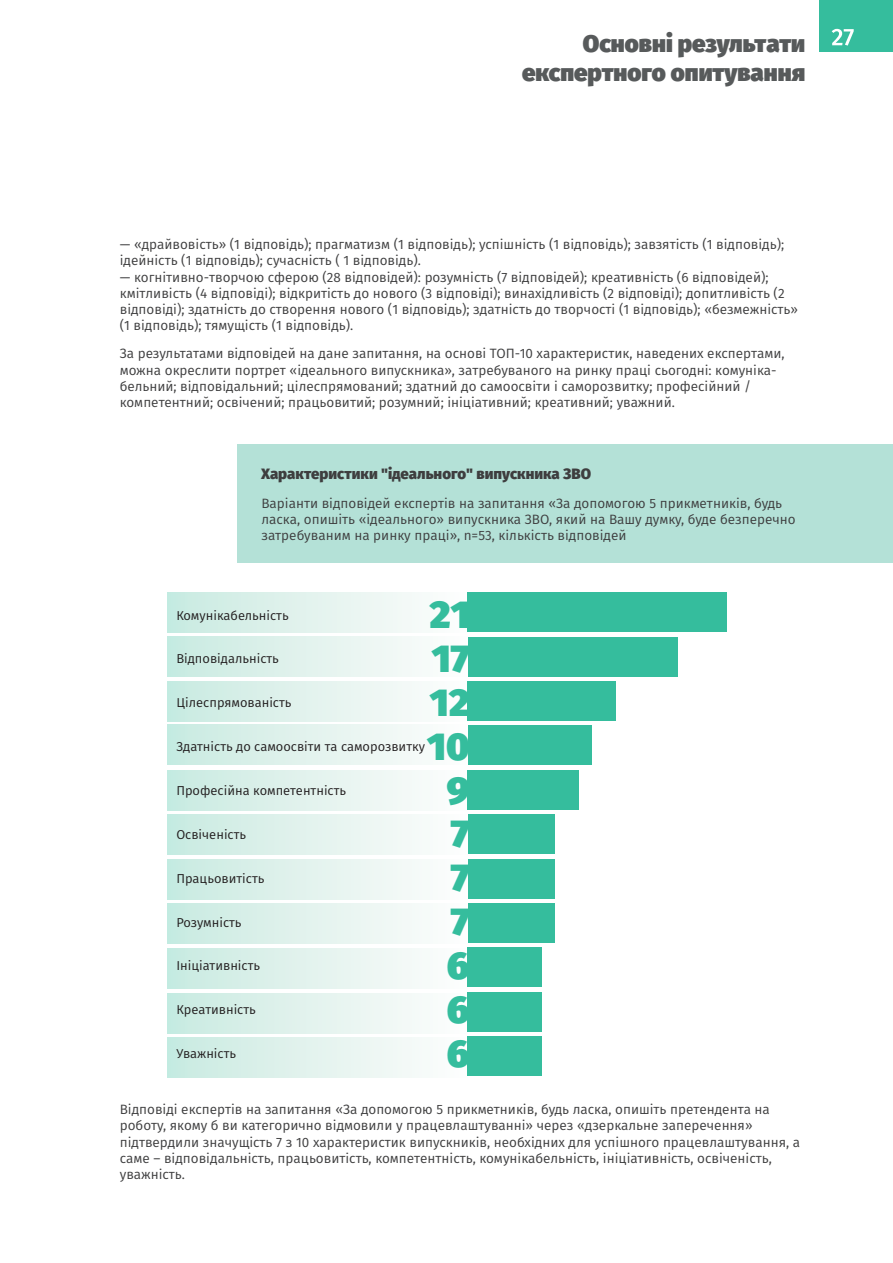
<style>
.page{position:relative;width:893px;height:1263px;background:#fff}
.page>*{position:absolute;margin:0;border:0;box-sizing:border-box;transform-origin:0 0}
.t1{font:900 38.7px/43.8px "Fira Sans";color:#35bd9d;text-align:right}
.t2{font:900 24px/28.8px "Fira Sans";color:#575a5b;text-align:right}
.t3{font:800 15px "Fira Sans";color:#3e3e3f}
.t4{font:13.5px/16.2px "Fira Sans";color:#3e3e3f}
.t5{font:12.9px "Fira Sans";color:#231f20}
</style>
<div class="page">
<div style="left:168px;top:592px;width:300px;height:40px;background:linear-gradient(to right,#c8eae1,#fefdfd)"></div>
<div style="left:168px;top:636px;width:300px;height:40px;background:linear-gradient(to right,#c8eae1,#fefdfd)"></div>
<div style="left:168px;top:681px;width:300px;height:40px;background:linear-gradient(to right,#c8eae1,#fefdfd)"></div>
<div style="left:168px;top:724px;width:300px;height:40px;background:linear-gradient(to right,#c8eae1,#fefdfd)"></div>
<div style="left:168px;top:770px;width:300px;height:40px;background:linear-gradient(to right,#c8eae1,#fefdfd)"></div>
<div style="left:168px;top:815px;width:300px;height:39px;background:linear-gradient(to right,#c8eae1,#fefdfd)"></div>
<div style="left:168px;top:860px;width:300px;height:40px;background:linear-gradient(to right,#c8eae1,#fefdfd)"></div>
<div style="left:168px;top:904px;width:300px;height:40px;background:linear-gradient(to right,#c8eae1,#fefdfd)"></div>
<div style="left:168px;top:948px;width:300px;height:40px;background:linear-gradient(to right,#c8eae1,#fefdfd)"></div>
<div style="left:168px;top:994px;width:300px;height:39px;background:linear-gradient(to right,#c8eae1,#fefdfd)"></div>
<div style="left:168px;top:1038px;width:300px;height:40px;background:linear-gradient(to right,#c8eae1,#fefdfd)"></div>
<div style="left:820px;top:0;width:73px;height:52px;background:#35bd9d"></div>
<svg style="left:832px;top:29px;width:22px;height:17px"></svg>
<div style="left:237px;top:444px;width:656px;height:119px;background:#b4e1d7"></div>
<div style="left:468px;top:592px;width:259px;height:40px;background:#35bd9d"></div>
<div style="left:468px;top:637px;width:210px;height:40px;background:#35bd9d"></div>
<div style="left:468px;top:681px;width:148px;height:40px;background:#35bd9d"></div>
<div style="left:468px;top:725px;width:123px;height:40px;background:#35bd9d"></div>
<div style="left:468px;top:770px;width:111px;height:40px;background:#35bd9d"></div>
<div style="left:468px;top:814px;width:86px;height:40px;background:#35bd9d"></div>
<div style="left:468px;top:859px;width:86px;height:40px;background:#35bd9d"></div>
<div style="left:468px;top:903px;width:86px;height:40px;background:#35bd9d"></div>
<div style="left:468px;top:947px;width:74px;height:40px;background:#35bd9d"></div>
<div style="left:468px;top:992px;width:74px;height:40px;background:#35bd9d"></div>
<div style="left:468px;top:1036px;width:74px;height:40px;background:#35bd9d"></div>
<h2 class="t2" style="left:522px;top:29px;width:285px">Основні результати експертного опитування</h2>
<p class="t4" style="left:120px;top:236px;width:666px">— «драйвовість» (1 відповідь); прагматизм (1 відповідь); успішність (1 відповідь); завзятість (1 відповідь); ідейність (1 відповідь); сучасність ( 1 відповідь).</p>
<p class="t4" style="left:120px;top:269px;width:680px">— когнітивно-творчою сферою (28 відповідей): розумність (7 відповідей); креативність (6 відповідей); кмітливість (4 відповіді); відкритість до нового (3 відповіді); винахідливість (2 відповіді); допитливість (2 відповіді); здатність до створення нового (1 відповідь); здатність до творчості (1 відповідь); «безмежність» (1 відповідь); тямущість (1 відповідь).</p>
<p class="t4" style="left:120px;top:345px;width:666px">За результатами відповідей на дане запитання, на основі ТОП-10 характеристик, наведених експертами, можна окреслити портрет «ідеального випускника», затребуваного на ринку праці сьогодні: комуніка&shy;бельний; відповідальний; цілеспрямований; здатний до самоосвіти і саморозвитку; професійний / компетентний; освічений; працьовитий; розумний; ініціативний; креативний; уважний.</p>
<p class="t3" style="left:261px;top:463px;width:332px">Характеристики "ідеального" випускника ЗВО</p>
<p class="t4" style="left:261px;top:495px;width:536px">Варіанти відповідей експертів на запитання «За допомогою 5 прикметників, будь ласка, опишіть «ідеального» випускника ЗВО, який на Вашу думку, буде безперечно затребуваним на ринку праці», n=53, кількість відповідей</p>
<h1 class="t1" style="left:427px;top:592px;width:44px">21<br>17<br>12<br>10<br>9<br>7<br>7<br>7<br>6<br>6<br>6</h1>
<p class="t5" style="left:176px;top:606px;width:114px">Комунікабельність</p>
<p class="t5" style="left:176px;top:650px;width:104px">Відповідальність</p>
<p class="t5" style="left:176px;top:694px;width:117px">Цілеспрямованість</p>
<p class="t5" style="left:176px;top:737px;width:250px">Здатність до самоосвіти та саморозвитку</p>
<p class="t5" style="left:176px;top:781px;width:171px">Професійна компетентність</p>
<p class="t5" style="left:176px;top:825px;width:71px">Освіченість</p>
<p class="t5" style="left:176px;top:869px;width:90px">Працьовитість</p>
<p class="t5" style="left:176px;top:913px;width:67px">Розумність</p>
<p class="t5" style="left:176px;top:957px;width:85px">Ініціативність</p>
<p class="t5" style="left:176px;top:1001px;width:81px">Креативність</p>
<p class="t5" style="left:176px;top:1044px;width:61px">Уважність</p>
<p class="t4" style="left:120px;top:1101px;width:682px">Відповіді експертів на запитання «За допомогою 5 прикметників, будь ласка, опишіть претендента на роботу, якому б ви категорично відмовили у працевлаштуванні» через «дзеркальне заперечення» підтвердили значущість 7 з 10 характеристик випускників, необхідних для успішного працевлаштування, а саме – відповідальність, працьовитість, компетентність, комунікабельність, ініціативність, освіченість, уважність.</p>
</div>
